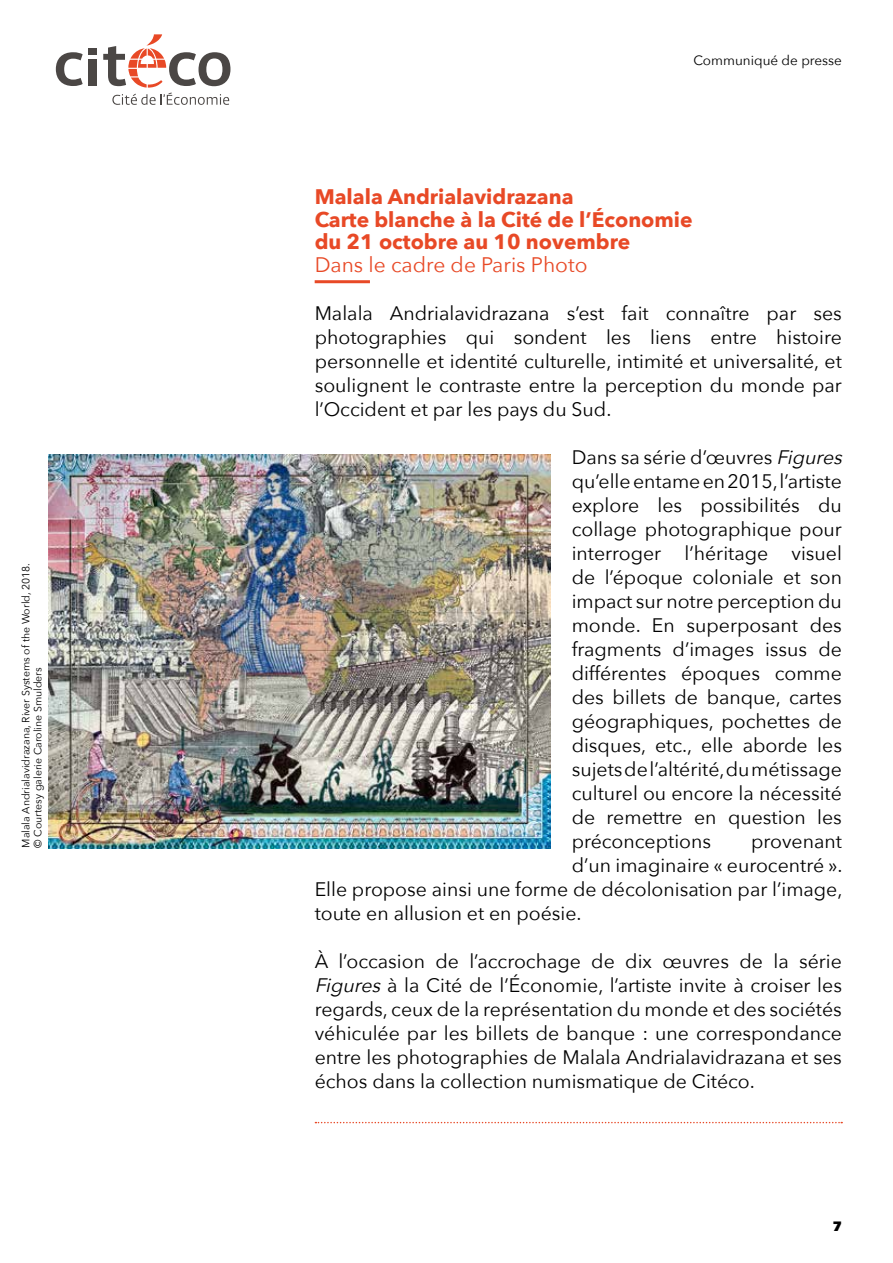
<style>
.page{position:relative;width:893px;height:1263px;background:#fff}
.page>*{position:absolute;margin:0;border:0;box-sizing:border-box;transform-origin:0 0}
.t1{font:700 21px/22.5px "Avenir Next";color:#e84926}
.t2{font:21px "Avenir Next";color:#e84926}
.t3{font:19.5px/24px "Avenir Next";color:#000;text-align:justify}
.t4{font:13.5px "Avenir Next";color:#000}
.t5{font:800 13.5px "Avenir Next";color:#000}
.t6{font:10.5px/12px "Avenir Next";color:#000}
.s1{font-style:italic}
</style>
<div class="page">
<div style="left:89px;top:59px;width:8px;height:27px;background:#4b4745"></div>
<div style="left:89px;top:48px;width:8px;height:7px;background:#4b4745"></div>
<svg style="left:56px;top:52px;width:27px;height:34px"></svg>
<svg style="left:103px;top:34px;width:127px;height:71px"></svg>
<hr style="left:315px;top:280px;width:55px;height:3px;background:#e84926">
<svg style="left:315px;top:1122px;width:527px;height:1px"></svg>
<img style="left:49px;top:454px;width:501px;height:394px">
<p class="t6" style="left:20px;top:848px;width:286px;rotate:-90deg">Malala Andrialavidrazana, River Systems of the World, 2018. © Courtesy galerie Caroline Smulders</p>
<p class="t4" style="left:693px;top:48px;width:150px">Communiqué de presse</p>
<p class="t1" style="left:315px;top:185px;width:379px">Malala Andrialavidrazana<br>Carte blanche à la Cité de l’Économie du 21 octobre au 10 novembre</p>
<p class="t2" style="left:315px;top:247px;width:274px">Dans le cadre de Paris Photo</p>
<p class="t3" style="left:315px;top:300px;width:529px">Malala Andrialavidrazana s’est fait connaître par ses photographies qui sondent les liens entre histoire personnelle et identité culturelle, intimité et universalité, et soulignent le contraste entre la perception du monde par l’Occident et par les pays du Sud.</p>
<p class="t3" style="left:572px;top:444px;width:278px;text-align:left">Dans sa série d’œuvres <span class="s1">Figures </span>qu’elle entame en 2015, l’artiste explore les possibilités du collage photographique pour interroger l’héritage visuel de l’époque coloniale et son impact sur notre perception du monde. En superposant des fragments d’images issus de différentes époques comme des billets de banque, cartes géographiques, pochettes de disques, etc., elle aborde les sujets de l’altérité, du métissage culturel ou encore la nécessité de remettre en question les préconceptions</p>
<p class="t3" style="left:751px;top:828px;width:92px">provenant</p>
<p class="t3" style="left:572px;top:852px;width:272px">d’un imaginaire « eurocentré ».</p>
<p class="t3" style="left:315px;top:876px;width:529px">Elle propose ainsi une forme de décolonisation par l’image,</p>
<p class="t3" style="left:315px;top:900px;width:268px">toute en allusion et en poésie.</p>
<p class="t3" style="left:315px;top:948px;width:529px">À l’occasion de l’accrochage de dix œuvres de la série <span class="s1">Figures</span>à la Cité de l’Économie, l’artiste invite à croiser les regards, ceux de la représentation du monde et des sociétés véhiculée par les billets de banque : une correspondance entre les photographies de Malala Andrialavidrazana et ses échos dans la collection numismatique de Citéco.</p>
<p class="t5" style="left:832px;top:1218px;width:11px">7</p>
</div>
